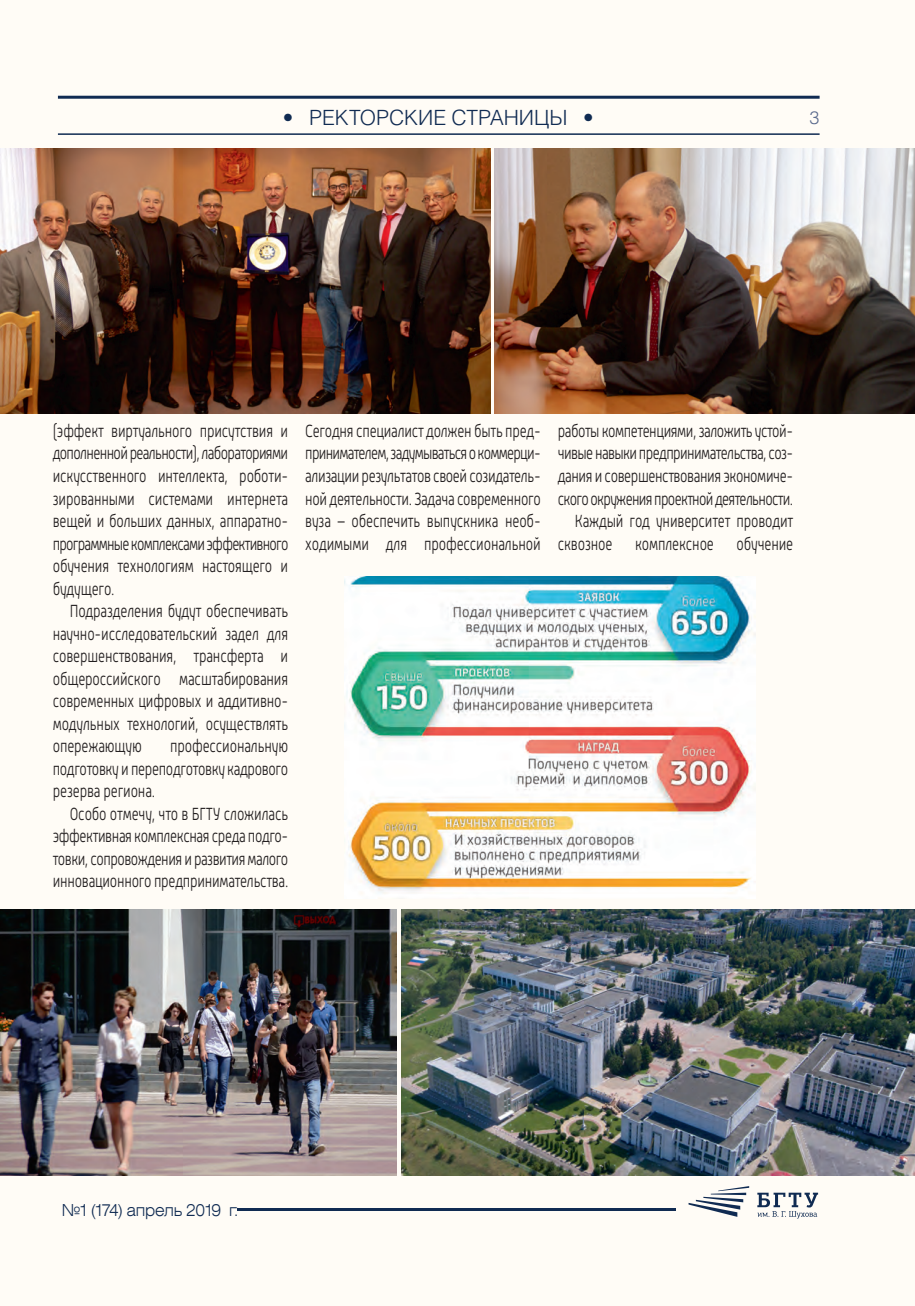
<style>
.page{position:relative;width:915px;height:1306px;background:#fff}
.page>*{position:absolute;margin:0;border:0;box-sizing:border-box;transform-origin:0 0}
.t1{font:21px "Helios Light C";letter-spacing:-.005em;color:#102b52}
.t2{font:300 18px/22.5px "Russia";letter-spacing:-.015em;color:#231f20;text-align:justify;scale:.77 1}
.t3{font:18px "Helios Light C";color:#59698c}
.t4{font:16.5px "Helios Ext Light C";letter-spacing:-.03em;color:#102b52;scale:.9 1}
</style>
<div class="page">
<div style="left:0;top:0;width:914px;height:1305px;background:#fffcf6"></div>
<hr style="left:0;top:0;width:1px;height:1305px;background:#ffe2a5">
<hr style="left:237px;top:1208px;width:438px;height:2px;background:#102b52">
<hr style="left:58px;top:133px;width:761px;height:2px;background:#102b52">
<hr style="left:58px;top:96px;width:761px;height:3px;background:#102b52">
<svg style="left:688px;top:1186px;width:61px;height:30px"></svg>
<svg style="left:757px;top:1192px;width:60px;height:26px"></svg>
<img style="left:0;top:148px;width:490px;height:265px">
<img style="left:495px;top:148px;width:418px;height:265px">
<img style="left:401px;top:909px;width:513px;height:266px">
<img style="left:0;top:909px;width:396px;height:266px">
<img style="left:344px;top:576px;width:408px;height:317px">
<p class="t1" style="left:283px;top:105px;width:312px">• РЕКТОРСКИЕ СТРАНИЦЫ •</p>
<p class="t3" style="left:809px;top:106px;width:12px">3</p>
<p class="t2" style="left:53px;top:419px;width:307px">(эффект виртуального присутствия и дополненной реальности), лабораториями искусственного интеллекта, роботи&shy;зированными системами интернета вещей и больших данных, аппаратно&shy;программные комплексами эффективного обучения технологиям настоящего и будущего.</p>
<p class="t2" style="left:53px;top:599px;width:307px;text-indent:17px">Подразделения будут обеспечивать научно-исследовательский задел для совершенствования, трансферта и общероссийского масштабирования современных цифровых и аддитивно&shy;модульных технологий, осуществлять опережающую</p>
<p class="t2" style="left:53px;top:734px;width:307px;text-indent:117px">профессиональную подготовку и переподготовку кадрового резерва региона.</p>
<p class="t2" style="left:53px;top:802px;width:307px;text-indent:17px">Особо отмечу, что в БГТУ сложилась эффективная комплексная среда подго&shy;товки, сопровождения и развития малого инновационного предпринимательства.</p>
<p class="t2" style="left:305px;top:419px;width:307px">Сегодня специалист должен быть пред&shy;принимателем, задумываться о коммерци&shy;ализации результатов своей созидатель&shy;ной деятельности. Задача современного вуза – обеспечить выпускника необ&shy;ходимыми для профессиональной</p>
<p class="t2" style="left:557px;top:419px;width:307px;text-align:right">работы компетенциями, заложить устой&shy;чивые навыки предпринимательства, соз&shy;дания и совершенствования экономиче&shy;ского окружения проектной деятельности.<br>Каждый год университет проводит сквозное комплексное обучение</p>
<p class="t4" style="left:62px;top:1199px;width:198px">№1 (174) апрель 2019 г.</p>
</div>
